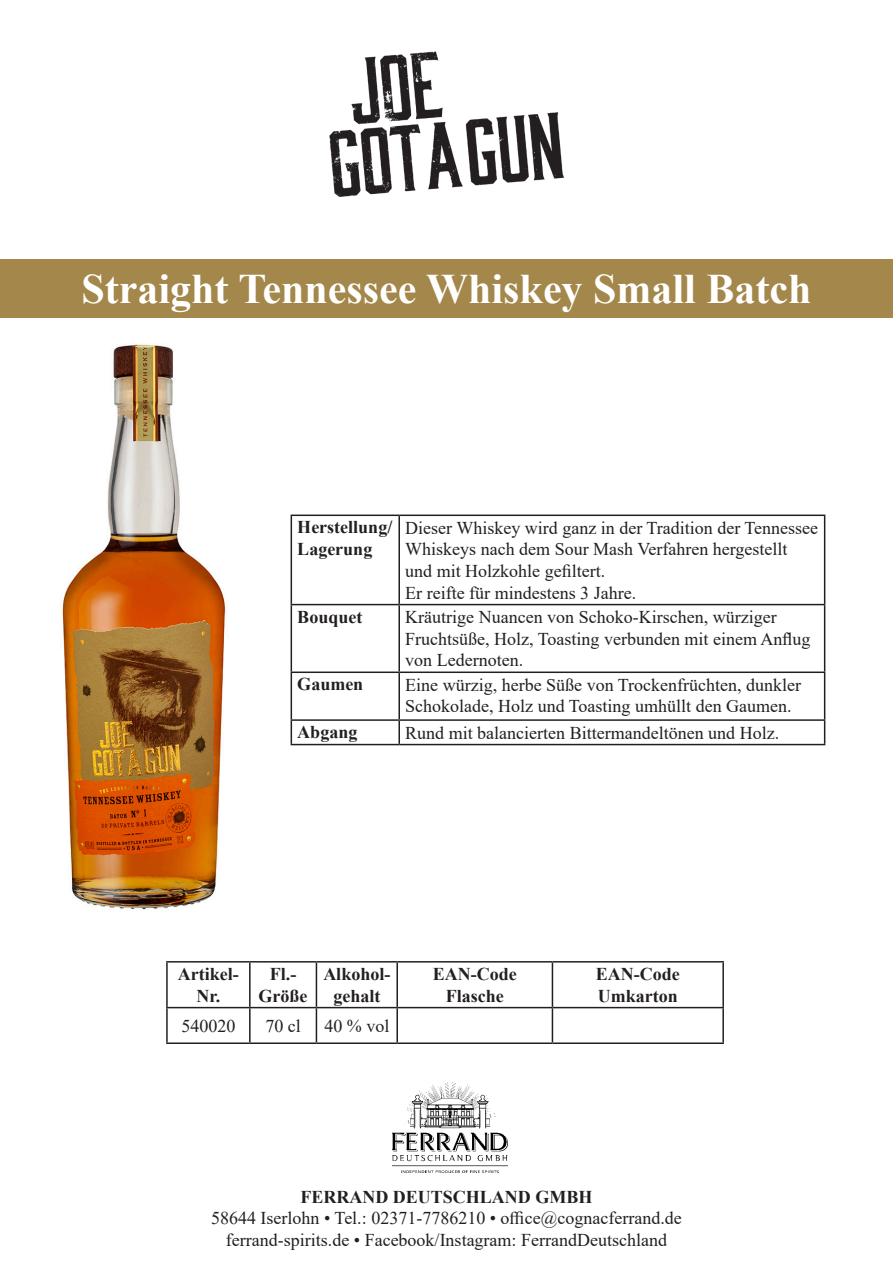
<style>
.page{position:relative;width:893px;height:1263px;background:#fff}
.page>*{position:absolute;margin:0;border:0;box-sizing:border-box;transform-origin:0 0}
.t1{font:700 42px "Times New Roman";color:#fff}
.t2{font:18px/21.6px "Times New Roman";color:#231f20}
.t3{font:700 18px "Times New Roman";color:#231f20}
</style>
<div class="page">
<img style="left:329px;top:51px;width:236px;height:146px">
<div style="left:0;top:259px;width:893px;height:59px;background:#a4874b"></div>
<img style="left:62px;top:344px;width:164px;height:567px">
<img style="left:392px;top:1082px;width:115px;height:90px">
<hr style="left:166px;top:961px;width:84px;height:1px;background:#231f20">
<hr style="left:166px;top:962px;width:2px;height:45px;background:#231f20">
<hr style="left:250px;top:961px;width:66px;height:1px;background:#231f20">
<hr style="left:249px;top:962px;width:2px;height:45px;background:#231f20">
<hr style="left:316px;top:961px;width:81px;height:1px;background:#231f20">
<hr style="left:316px;top:962px;width:1px;height:45px;background:#231f20">
<hr style="left:397px;top:961px;width:155px;height:1px;background:#231f20">
<hr style="left:396px;top:962px;width:2px;height:45px;background:#231f20">
<hr style="left:552px;top:961px;width:172px;height:1px;background:#231f20">
<hr style="left:552px;top:962px;width:1px;height:45px;background:#231f20">
<hr style="left:722px;top:962px;width:2px;height:45px;background:#231f20">
<hr style="left:166px;top:1007px;width:84px;height:1px;background:#231f20">
<hr style="left:166px;top:1008px;width:2px;height:34px;background:#231f20">
<hr style="left:250px;top:1007px;width:66px;height:1px;background:#231f20">
<hr style="left:249px;top:1008px;width:2px;height:34px;background:#231f20">
<hr style="left:316px;top:1007px;width:81px;height:1px;background:#231f20">
<hr style="left:316px;top:1008px;width:1px;height:34px;background:#231f20">
<hr style="left:397px;top:1007px;width:155px;height:1px;background:#231f20">
<hr style="left:396px;top:1008px;width:2px;height:34px;background:#231f20">
<hr style="left:552px;top:1007px;width:172px;height:1px;background:#231f20">
<hr style="left:552px;top:1008px;width:1px;height:34px;background:#231f20">
<hr style="left:722px;top:1008px;width:2px;height:34px;background:#231f20">
<hr style="left:166px;top:1042px;width:84px;height:2px;background:#231f20">
<hr style="left:250px;top:1042px;width:66px;height:2px;background:#231f20">
<hr style="left:316px;top:1042px;width:81px;height:2px;background:#231f20">
<hr style="left:397px;top:1042px;width:155px;height:2px;background:#231f20">
<hr style="left:552px;top:1042px;width:172px;height:2px;background:#231f20">
<hr style="left:291px;top:514px;width:108px;height:2px;background:#231f20">
<hr style="left:291px;top:516px;width:1px;height:88px;background:#231f20">
<hr style="left:399px;top:514px;width:426px;height:2px;background:#231f20">
<hr style="left:398px;top:516px;width:2px;height:88px;background:#231f20">
<hr style="left:824px;top:516px;width:1px;height:88px;background:#231f20">
<hr style="left:291px;top:604px;width:108px;height:1px;background:#231f20">
<hr style="left:291px;top:605px;width:1px;height:66px;background:#231f20">
<hr style="left:399px;top:604px;width:426px;height:1px;background:#231f20">
<hr style="left:398px;top:605px;width:2px;height:66px;background:#231f20">
<hr style="left:824px;top:605px;width:1px;height:66px;background:#231f20">
<hr style="left:291px;top:671px;width:108px;height:2px;background:#231f20">
<hr style="left:291px;top:673px;width:1px;height:46px;background:#231f20">
<hr style="left:399px;top:671px;width:426px;height:2px;background:#231f20">
<hr style="left:398px;top:673px;width:2px;height:46px;background:#231f20">
<hr style="left:824px;top:673px;width:1px;height:46px;background:#231f20">
<hr style="left:291px;top:719px;width:108px;height:2px;background:#231f20">
<svg style="left:291px;top:721px;width:1px;height:23px"></svg>
<hr style="left:399px;top:719px;width:426px;height:2px;background:#231f20">
<hr style="left:398px;top:721px;width:2px;height:23px;background:#231f20">
<svg style="left:824px;top:721px;width:1px;height:23px"></svg>
<hr style="left:291px;top:744px;width:108px;height:1px;background:#231f20">
<hr style="left:399px;top:744px;width:426px;height:1px;background:#231f20">
<p class="t1" style="left:82px;top:258px;width:731px">Straight Tennessee Whiskey Small Batch</p>
<p class="t3" style="left:297px;top:514px;width:97px">Herstellung/</p>
<p class="t3" style="left:297px;top:536px;width:77px">Lagerung</p>
<p class="t2" style="left:405px;top:516px;width:414px">Dieser Whiskey wird ganz in der Tradition der Tennessee<br>Whiskeys nach dem Sour Mash Verfahren hergestellt und mit Holzkohle gefiltert.</p>
<p class="t2" style="left:405px;top:581px;width:232px">Er reifte für mindestens 3 Jahre.</p>
<p class="t3" style="left:297px;top:604px;width:67px">Bouquet</p>
<p class="t2" style="left:405px;top:606px;width:407px">Kräutrige Nuancen von Schoko-Kirschen, würziger<br>Fruchtsüße, Holz, Toasting verbunden mit einem Anflug von Ledernoten.</p>
<p class="t3" style="left:297px;top:671px;width:68px">Gaumen</p>
<p class="t2" style="left:405px;top:673px;width:397px">Eine würzig, herbe Süße von Trockenfrüchten, dunkler<br>Schokolade, Holz und Toasting umhüllt den Gaumen.</p>
<p class="t3" style="left:297px;top:719px;width:62px">Abgang</p>
<p class="t2" style="left:405px;top:721px;width:375px">Rund mit balancierten Bittermandeltönen und Holz.</p>
<p class="t3" style="left:178px;top:961px;width:62px">Artikel-</p>
<p class="t3" style="left:196px;top:982px;width:25px">Nr.</p>
<p class="t3" style="left:270px;top:961px;width:28px">Fl.-</p>
<p class="t3" style="left:259px;top:982px;width:50px">Größe</p>
<p class="t3" style="left:323px;top:961px;width:69px">Alkohol-</p>
<p class="t3" style="left:333px;top:982px;width:48px">gehalt</p>
<p class="t3" style="left:433px;top:961px;width:85px">EAN-Code</p>
<p class="t3" style="left:446px;top:982px;width:59px">Flasche</p>
<p class="t3" style="left:596px;top:961px;width:85px">EAN-Code</p>
<p class="t3" style="left:598px;top:982px;width:81px">Umkarton</p>
<p class="t2" style="left:181px;top:1014px;width:55px">540020</p>
<p class="t2" style="left:265px;top:1014px;width:37px">70 cl</p>
<p class="t2" style="left:324px;top:1014px;width:66px">40 % vol</p>
<p class="t3" style="left:300px;top:1184px;width:293px">FERRAND DEUTSCHLAND GMBH</p>
<p class="t2" style="left:211px;top:1207px;width:472px">58644 Iserlohn • Tel.: 02371-7786210 • office@cognacferrand.de</p>
<p class="t2" style="left:226px;top:1228px;width:443px">ferrand-spirits.de • Facebook/Instagram: FerrandDeutschland</p>
</div>
